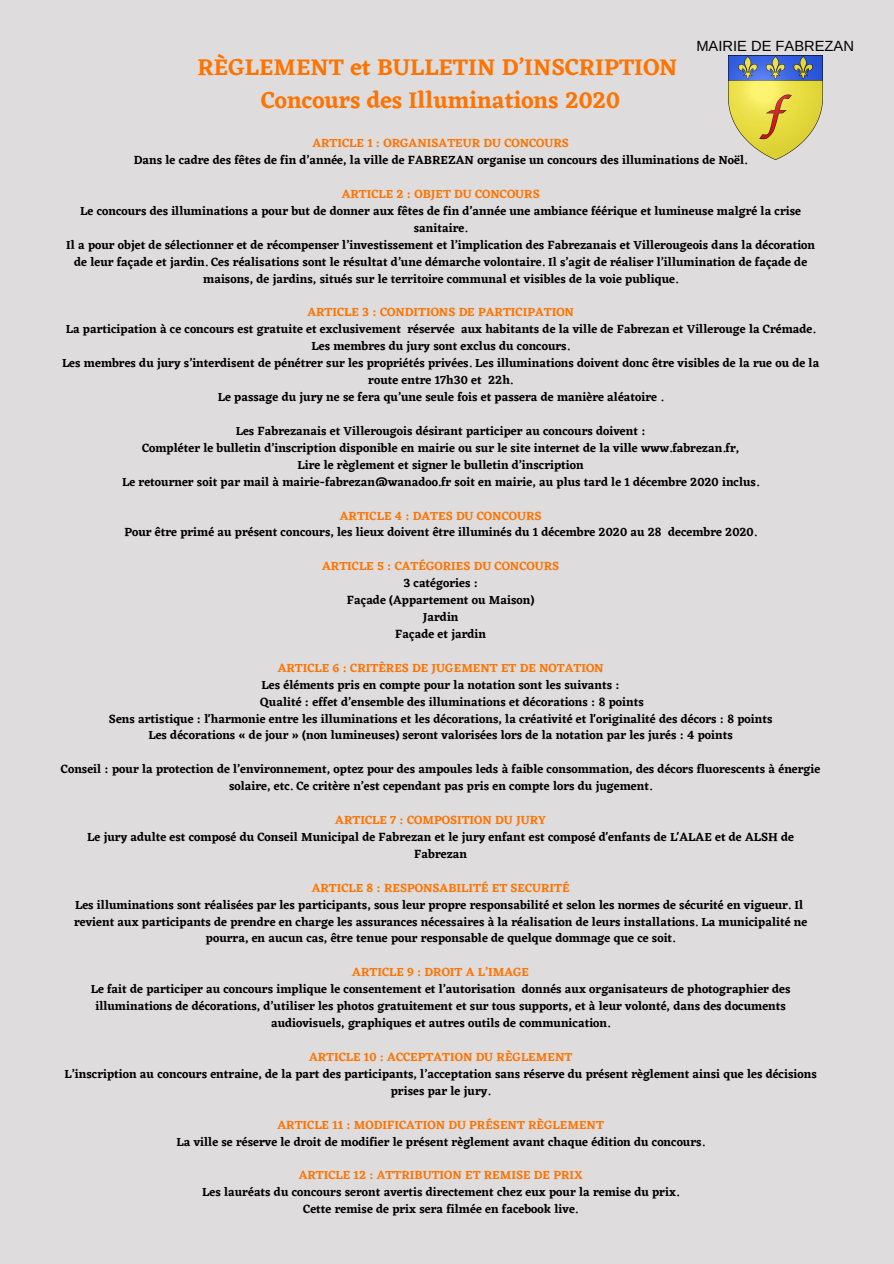
<style>
.page{position:relative;width:894px;height:1264px;background:#fff}
.page>*{position:absolute;margin:0;border:0;box-sizing:border-box;transform-origin:0 0}
.t1{font:600 23.55px/32.7px "Eczar";color:#ff7300;text-align:center}
.t2{font:14.7px "Arimo";color:#000}
.t3{font:600 12.15px/17px "Eczar";color:#000;text-align:center}
.t4{font:600 12.15px "Eczar";color:#ff7300}
</style>
<div class="page">
<div style="left:0;top:0;width:893px;height:1263px;background:#dedcdc"></div>
<img style="left:728px;top:56px;width:94px;height:103px">
<p class="t2" style="left:696px;top:38px;width:159px">MAIRIE DE FABREZAN</p>
<h1 class="t1" style="left:197px;top:51px;width:481px">RÈGLEMENT et BULLETIN D’INSCRIPTION<br>Concours des Illuminations 2020</h1>
<p class="t4" style="left:312px;top:136px;width:258px">ARTICLE 1 : ORGANISATEUR DU CONCOURS</p>
<p class="t3" style="left:134px;top:151px;width:614px">Dans le cadre des fêtes de fin d’année, la ville de FABREZAN organise un concours des illuminations de Noël.</p>
<p class="t4" style="left:341px;top:187px;width:199px">ARTICLE 2 : OBJET DU CONCOURS</p>
<p class="t3" style="left:66px;top:202px;width:750px">Le concours des illuminations a pour but de donner aux fêtes de fin d’année une ambiance féérique et lumineuse malgré la crise sanitaire.<br>Il a pour objet de sélectionner et de récompenser l’investissement et l’implication des Fabrezanais et Villerougeois dans la décoration de leur façade et jardin. Ces réalisations sont le résultat d’une démarche volontaire. Il s’agit de réaliser l’illumination de façade de maisons, de jardins, situés sur le territoire communal et visibles de la voie publique.</p>
<p class="t4" style="left:307px;top:305px;width:268px">ARTICLE 3 : CONDITIONS DE PARTICIPATION</p>
<p class="t3" style="left:62px;top:321px;width:758px">La participation à ce concours est gratuite et exclusivement réservée aux habitants de la ville de Fabrezan et Villerouge la Crémade.<br>Les membres du jury sont exclus du concours.<br>Les membres du jury s’interdisent de pénétrer sur les propriétés privées. Les illuminations doivent donc être visibles de la rue ou de la route entre 17h30 et 22h.<br>Le passage du jury ne se fera qu’une seule fois et passera de manière aléatoire .</p>
<p class="t3" style="left:122px;top:422px;width:638px">Les Fabrezanais et Villerougois désirant participer au concours doivent :<br>Compléter le bulletin d’inscription disponible en mairie ou sur le site internet de la ville www.fabrezan.fr,<br>Lire le règlement et signer le bulletin d’inscription<br>Le retourner soit par mail à mairie-fabrezan@wanadoo.fr soit en mairie, au plus tard le 1 décembre 2020 inclus.</p>
<p class="t4" style="left:340px;top:508px;width:203px">ARTICLE 4 : DATES DU CONCOURS</p>
<p class="t3" style="left:124px;top:523px;width:634px">Pour être primé au présent concours, les lieux doivent être illuminés du 1 décembre 2020 au 28 decembre 2020.</p>
<p class="t4" style="left:322px;top:559px;width:238px">ARTICLE 5 : CATÉGORIES DU CONCOURS</p>
<p class="t3" style="left:347px;top:574px;width:189px">3 catégories :<br>Façade (Appartement ou Maison)<br>Jardin<br>Façade et jardin</p>
<p class="t4" style="left:277px;top:660px;width:327px">ARTICLE 6 : CRITÈRES DE JUGEMENT ET DE NOTATION</p>
<p class="t3" style="left:261px;top:676px;width:359px">Les éléments pris en compte pour la notation sont les suivants :</p>
<p class="t3" style="left:260px;top:693px;width:385px">Qualité : effet d’ensemble des illuminations et décorations : 8 points</p>
<p class="t3" style="left:109px;top:710px;width:664px">Sens artistique : l'harmonie entre les illuminations et les décorations, la créativité et l'originalité des décors : 8 points</p>
<p class="t3" style="left:148px;top:726px;width:586px">Les décorations « de jour » (non lumineuses) seront valorisées lors de la notation par les jurés : 4 points</p>
<p class="t3" style="left:61px;top:760px;width:760px">Conseil : pour la protection de l’environnement, optez pour des ampoules leds à faible consommation, des décors fluorescents à énergie solaire, etc. Ce critère n’est cependant pas pris en compte lors du jugement.</p>
<p class="t4" style="left:335px;top:812px;width:212px">ARTICLE 7 : COMPOSITION DU JURY</p>
<p class="t3" style="left:87px;top:828px;width:708px">Le jury adulte est composé du Conseil Municipal de Fabrezan et le jury enfant est composé d'enfants de L'ALAE et de ALSH de<br>Fabrezan</p>
<p class="t4" style="left:311px;top:880px;width:259px">ARTICLE 8 : RESPONSABILITÉ ET SECURITÉ</p>
<p class="t3" style="left:74px;top:896px;width:734px">Les illuminations sont réalisées par les participants, sous leur propre responsabilité et selon les normes de sécurité en vigueur. Il revient aux participants de prendre en charge les assurances nécessaires à la réalisation de leurs installations. La municipalité ne pourra, en aucun cas, être tenue pour responsable de quelque dommage que ce soit.</p>
<p class="t4" style="left:352px;top:965px;width:178px">ARTICLE 9 : DROIT A L’IMAGE</p>
<p class="t3" style="left:91px;top:980px;width:701px">Le fait de participer au concours implique le consentement et l’autorisation donnés aux organisateurs de photographier des illuminations de décorations, d’utiliser les photos gratuitement et sur tous supports, et à leur volonté, dans des documents audiovisuels, graphiques et autres outils de communication.</p>
<p class="t4" style="left:309px;top:1049px;width:265px">ARTICLE 10 : ACCEPTATION DU RÈGLEMENT</p>
<p class="t3" style="left:65px;top:1065px;width:753px">L’inscription au concours entraine, de la part des participants, l’acceptation sans réserve du présent règlement ainsi que les décisions prises par le jury.</p>
<p class="t4" style="left:277px;top:1117px;width:328px">ARTICLE 11 : MODIFICATION DU PRÉSENT RÈGLEMENT</p>
<p class="t3" style="left:176px;top:1132px;width:529px">La ville se réserve le droit de modifier le présent règlement avant chaque édition du concours.</p>
<p class="t4" style="left:298px;top:1167px;width:285px">ARTICLE 12 : ATTRIBUTION ET REMISE DE PRIX</p>
<p class="t3" style="left:202px;top:1183px;width:478px">Les lauréats du concours seront avertis directement chez eux pour la remise du prix.<br>Cette remise de prix sera filmée en facebook live.</p>
</div>
